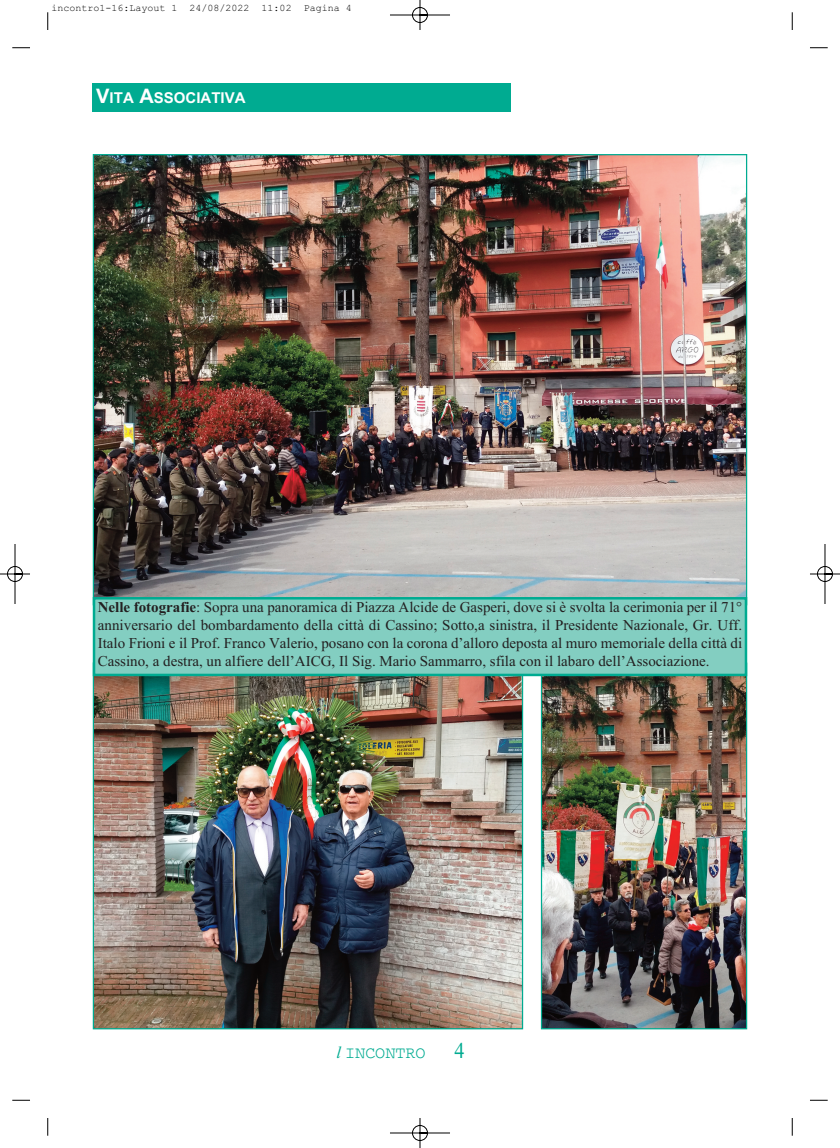
<style>
.page{position:relative;width:840px;height:1148px;background:#fff}
.page>*{position:absolute;margin:0;border:0;box-sizing:border-box;transform-origin:0 0}
.t1{font:22.5px "Times New Roman";color:#00ab91;scale:.9 1}
.t2{font:16.75px "Courier";color:#00ab91}
.t3{font:15px/18px "Times New Roman";color:#231f20;text-align:justify}
.t4{font:700 15px "Arial";color:#fff}
.t5{font:10px "Courier New";color:#000}
.s1{font-size:20px}
.s2{font-weight:700}
.s3{font-family:"Times New Roman";font-style:italic}
</style>
<div class="page">
<img style="left:0;top:0;width:840px;height:1148px">
<p class="t5" style="left:51px;top:2px;width:302px">incontro1-16:Layout 1 24/08/2022 11:02 Pagina 4</p>
<p class="t4" style="left:96px;top:89px;width:151px"><span class="s1">V</span>ITA <span class="s1">A</span>SSOCIATIVA</p>
<p class="t3" style="left:98px;top:598px;width:646px"><span class="s2">Nelle fotografie</span>: Sopra una panoramica di Piazza Alcide de Gasperi, dove si è svolta la cerimonia per il 71° anniversario del bombardamento della città di Cassino; Sotto,a sinistra, il Presidente Nazionale, Gr. Uff.<br>Italo Frioni e il Prof. Franco Valerio, posano con la corona d’alloro deposta al muro memoriale della città di Cassino, a destra, un alfiere dell’AICG, Il Sig. Mario Sammarro, sfila con il labaro dell’Associazione.</p>
<p class="t2" style="left:336px;top:1047px;width:90px"><span class="s3">l</span> INCONTRO</p>
<h1 class="t1" style="left:454px;top:1037px;width:13px">4</h1>
</div>
